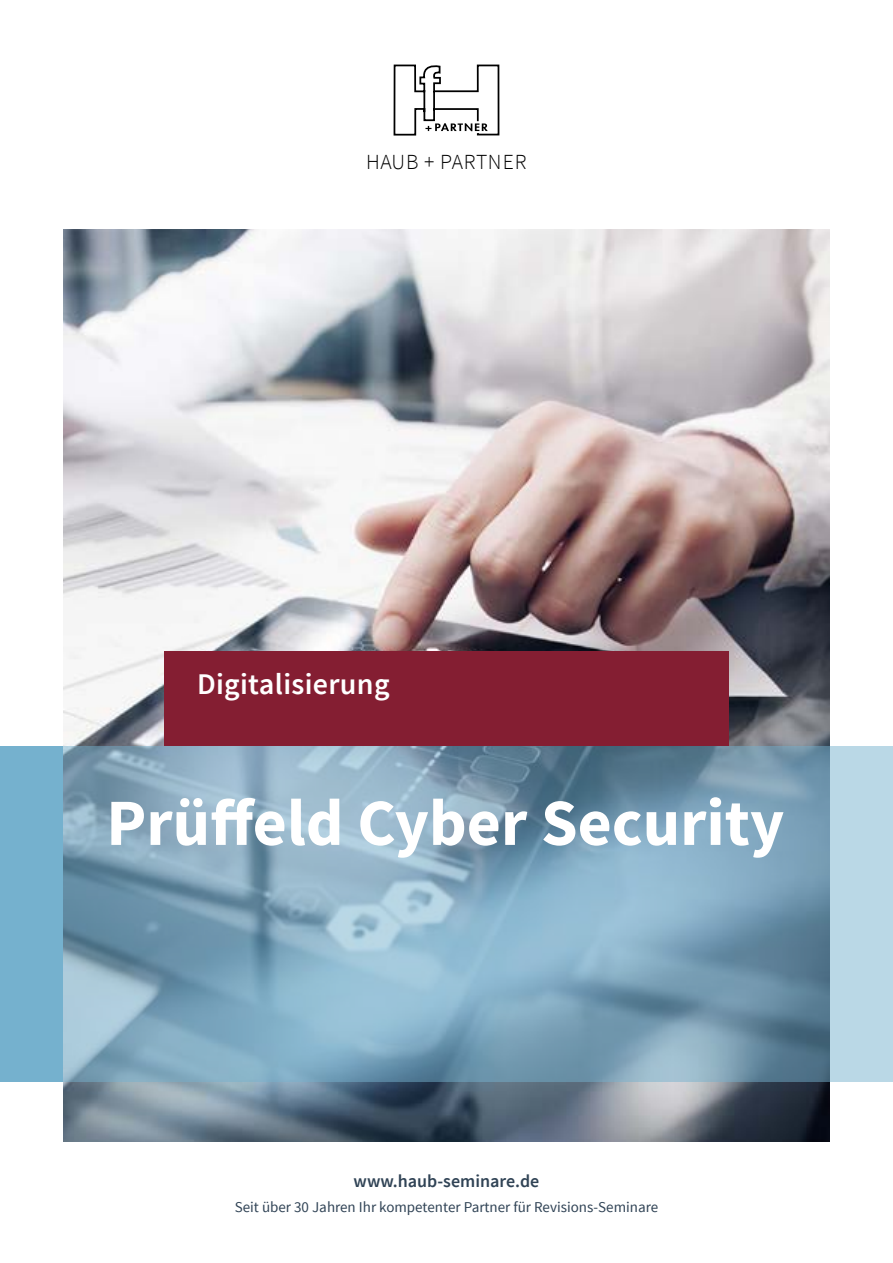
<style>
.page{position:relative;width:893px;height:1263px;background:#fff}
.page>*{position:absolute;margin:0;border:0;box-sizing:border-box;transform-origin:0 0}
.t1{font:700 66px "Source Sans Pro";color:#fff}
.t2{font:600 30px "Source Sans Pro";letter-spacing:.01em;color:#fff}
.t3{font:300 21.45px "Source Sans Pro";letter-spacing:.03em;color:#000}
.t4{font:600 18px "Source Sans Pro";color:#304355}
.t5{font:15px "Source Sans Pro";color:#304355}
</style>
<div class="page">
<div style="left:0;top:746px;width:77px;height:335px;background:#75b1ce"></div>
<img style="left:64px;top:230px;width:765px;height:912px">
<svg style="left:63px;top:746px;width:830px;height:335px;background:#85a9be"></svg>
<div style="left:164px;top:651px;width:565px;height:95px;background:#841e32"></div>
<svg style="left:393px;top:64px;width:107px;height:72px"></svg>
<h3 class="t3" style="left:366px;top:149px;width:162px">HAUB + PARTNER</h3>
<h2 class="t2" style="left:197px;top:665px;width:194px">Digitalisierung</h2>
<h1 class="t1" style="left:106px;top:781px;width:679px">Prüffeld Cyber Security</h1>
<p class="t4" style="left:354px;top:1169px;width:187px">www.haub-seminare.de</p>
<p class="t5" style="left:235px;top:1198px;width:425px">Seit über 30 Jahren Ihr kompetenter Partner für Revisions-Seminare</p>
</div>
